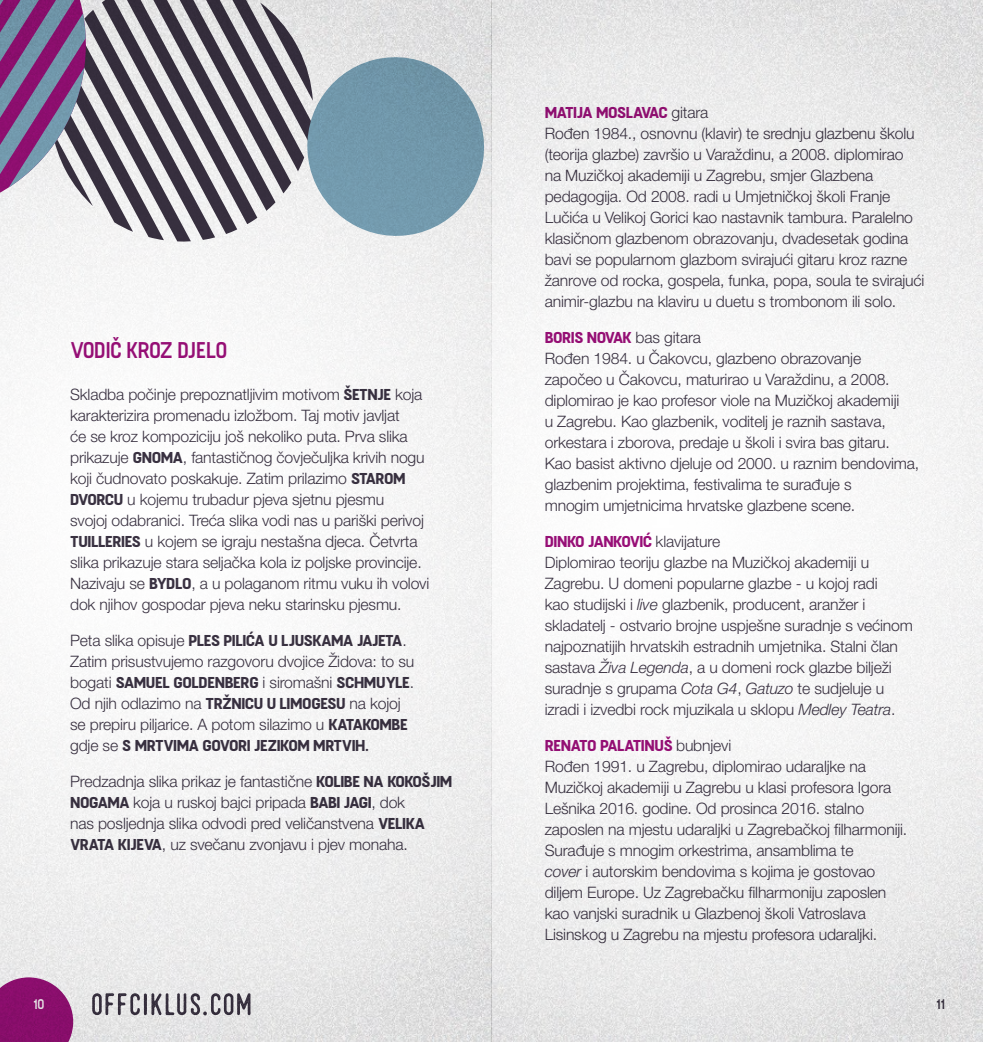
<style>
.page{position:relative;width:983px;height:1042px;background:#fff}
.page>*{position:absolute;margin:0;border:0;box-sizing:border-box;transform-origin:0 0}
.t1{font:300 22.75px "Fuji";letter-spacing:-.05em;color:#991078}
.t2{font:300 15.75px/21px "Helvetica Neue LT Pro";letter-spacing:-.01em;color:#3a3242}
.t3{font:500 15.75px "Fuji";letter-spacing:-.025em;color:#3a3242}
.t4{font:500 15.75px "Fuji";letter-spacing:-.035em;color:#991078}
.t5{font:300 14px "Fuji";color:#fff;scale:.9 1}
.t6{font:300 14px "Fuji";color:#3a3242;scale:.9 1}
.s1{font-family:"Fuji";font-weight:500}
.s2{font-family:"Helvetica Neue LT Pro";font-weight:300}
.s3{font-family:"Helvetica Neue LT Pro";font-weight:300;color:#3a3242}
.s4{font-style:italic}
</style>
<div class="page">
<img style="left:0;top:0;width:982px;height:1042px">
<h1 class="t1" style="left:70px;top:336px;width:159px">VODIČ KROZ DJELO</h1>
<p class="t2" style="left:70px;top:383px;width:360px">Skladba počinje prepoznatljivim motivom <span class="s1">ŠETNJE</span> koja karakterizira promenadu izložbom. Taj motiv javljat<br>će se kroz kompoziciju još nekoliko puta. Prva slika prikazuje <span class="s1">GNOMA</span>, fantastičnog čovječuljka krivih nogu koji čudnovato poskakuje. Zatim prilazimo <span class="s1">STAROM DVORCU</span> u kojemu trubadur pjeva sjetnu pjesmu<br>svojoj odabranici. Treća slika vodi nas u pariški perivoj <span class="s1">TUILLERIES</span> u kojem se igraju nestašna djeca. Četvrta slika prikazuje stara seljačka kola iz poljske provincije.<br>Nazivaju se <span class="s1">BYDLO</span>, a u polaganom ritmu vuku ih volovi dok njihov gospodar pjeva neku starinsku pjesmu.</p>
<p class="t3" style="left:70px;top:630px;width:338px"><span class="s2">Peta slika opisuje</span> PLES PILIĆA U LJUSKAMA JAJETA<span class="s2">.</span></p>
<p class="t2" style="left:70px;top:650px;width:345px">Zatim prisustvujemo razgovoru dvojice Židova: to su</p>
<p class="t3" style="left:70px;top:672px;width:345px"><span class="s2">bogati</span> SAMUEL GOLDENBERG <span class="s2">i siromašni</span> SCHMUYLE<span class="s2">.</span></p>
<p class="t2" style="left:70px;top:692px;width:339px">Od njih odlazimo na <span class="s1">TRŽNICU U LIMOGESU</span> na kojoj se prepiru piljarice. A potom silazimo u <span class="s1">KATAKOMBE</span></p>
<p class="t3" style="left:70px;top:735px;width:300px"><span class="s2">gdje se</span> S MRTVIMA GOVORI JEZIKOM MRTVIH.</p>
<p class="t2" style="left:70px;top:770px;width:383px">Predzadnja slika prikaz je fantastične <span class="s1">KOLIBE NA KOKOŠJIM NOGAMA</span> koja u ruskoj bajci pripada <span class="s1">BABI JAGI</span>, dok<br>nas posljednja slika odvodi pred veličanstvena <span class="s1">VELIKA VRATA KIJEVA</span>, uz svečanu zvonjavu i pjev monaha.</p>
<p class="t4" style="left:544px;top:103px;width:165px">MATIJA MOSLAVAC <span class="s3">gitara</span></p>
<p class="t2" style="left:544px;top:122px;width:381px">Rođen 1984., osnovnu (klavir) te srednju glazbenu školu (teorija glazbe) završio u Varaždinu, a 2008. diplomirao<br>na Muzičkoj akademiji u Zagrebu, smjer Glazbena pedagogija. Od 2008. radi u Umjetničkoj školi Franje Lučića u Velikoj Gorici kao nastavnik tambura. Paralelno klasičnom glazbenom obrazovanju, dvadesetak godina bavi se popularnom glazbom svirajući gitaru kroz razne žanrove od rocka, gospela, funka, popa, soula te svirajući animir-glazbu na klaviru u duetu s trombonom ili solo.</p>
<p class="t4" style="left:544px;top:328px;width:158px">BORIS NOVAK <span class="s3">bas gitara</span></p>
<p class="t2" style="left:544px;top:347px;width:376px">Rođen 1984. u Čakovcu, glazbeno obrazovanje započeo u Čakovcu, maturirao u Varaždinu, a 2008. diplomirao je kao profesor viole na Muzičkoj akademiji<br>u Zagrebu. Kao glazbenik, voditelj je raznih sastava, orkestara i zborova, predaje u školi i svira bas gitaru.<br>Kao basist aktivno djeluje od 2000. u raznim bendovima, glazbenim projektima, festivalima te surađuje s<br>mnogim umjetnicima hrvatske glazbene scene.</p>
<p class="t4" style="left:544px;top:531px;width:177px">DINKO JANKOVIĆ <span class="s3">klavijature</span></p>
<p class="t2" style="left:544px;top:551px;width:369px">Diplomirao teoriju glazbe na Muzičkoj akademiji u Zagrebu. U domeni popularne glazbe - u kojoj radi<br>kao studijski i <span class="s4">live</span> glazbenik, producent, aranžer i skladatelj - ostvario brojne uspješne suradnje s većinom najpoznatijih hrvatskih estradnih umjetnika. Stalni član sastava <span class="s4">Živa Legenda</span>, a u domeni rock glazbe bilježi suradnje s grupama <span class="s4">Cota G4</span>, <span class="s4">Gatuzo</span> te sudjeluje u izradi i izvedbi rock mjuzikala u sklopu <span class="s4">Medley Teatra</span>.</p>
<p class="t4" style="left:544px;top:735px;width:188px">RENATO PALATINUŠ <span class="s3">bubnjevi</span></p>
<p class="t2" style="left:544px;top:755px;width:364px">Rođen 1991. u Zagrebu, diplomirao udaraljke na Muzičkoj akademiji u Zagrebu u klasi profesora Igora Lešnika 2016. godine. Od prosinca 2016. stalno zaposlen na mjestu udaraljki u Zagrebačkoj filharmoniji.<br>Surađuje s mnogim orkestrima, ansamblima te<br><span class="s4">cover</span> i autorskim bendovima s kojima je gostovao diljem Europe. Uz Zagrebačku filharmoniju zaposlen kao vanjski suradnik u Glazbenoj školi Vatroslava Lisinskog u Zagrebu na mjestu profesora udaraljki.</p>
<p class="t5" style="left:33px;top:995px;width:14px">10</p>
<p class="t6" style="left:936px;top:995px;width:11px">11</p>
</div>
